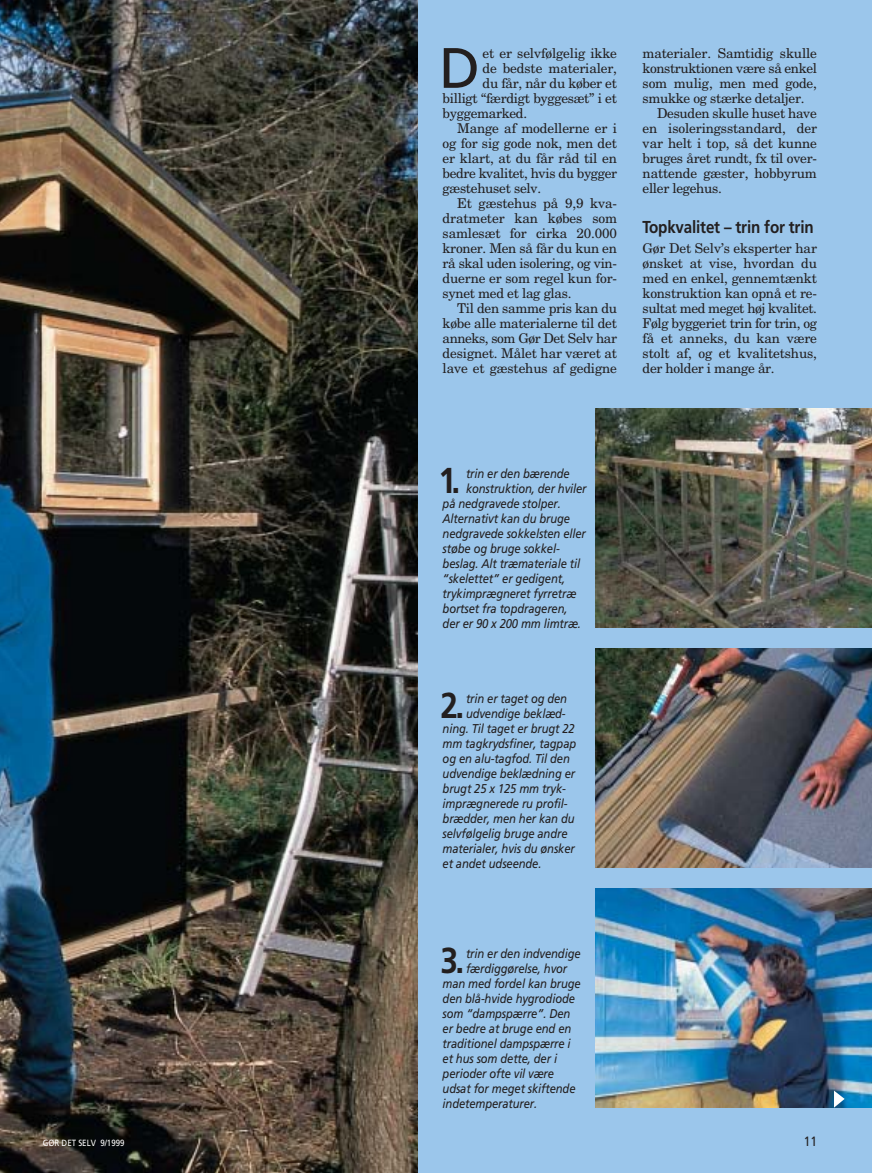
<style>
.page{position:relative;width:872px;height:1173px;background:#fff}
.page>*{position:absolute;margin:0;border:0;box-sizing:border-box;transform-origin:0 0}
.t1{font:56.85px "Frutiger";color:#231f1f}
.t2{font:700 36px "Frutiger";color:#231f1f;scale:.88 1}
.t3{font:700 17.25px "Frutiger";letter-spacing:-.01em;color:#231f1f;scale:.88 1}
.t4{font:13.5px/15px "New Century Schlbk";letter-spacing:-.01em;color:#231f1f;text-align:justify}
.t5{font:13.5px "New Century Schlbk";letter-spacing:-.03em;color:#231f1f}
.t6{font:13.5px "New Century Schlbk";letter-spacing:-.035em;color:#231f1f}
.t7{font:13.5px "Frutiger";color:#231f1f;scale:.88 1}
.t8{font:italic 12.75px "Frutiger";letter-spacing:-.01em;color:#231f1f;scale:.88 1}
.t9{font:9px "Frutiger";color:#fff;scale:.88 1}
</style>
<div class="page">
<div style="left:417px;top:0;width:455px;height:1173px;background:#9bc6eb"></div>
<img style="left:0;top:0;width:417px;height:1173px">
<img style="left:595px;top:649px;width:277px;height:219px">
<img style="left:595px;top:408px;width:277px;height:219px">
<img style="left:595px;top:889px;width:277px;height:219px">
<svg style="left:834px;top:1091px;width:10px;height:17px"></svg>
<h1 class="t1" style="left:439px;top:45px;width:43px">D</h1>
<p class="t4" style="left:482px;top:47px;width:136px">et er selvfølgelig ikke</p>
<p class="t4" style="left:482px;top:62px;width:136px">de bedste materialer,</p>
<p class="t4" style="left:482px;top:77px;width:136px">du får, når du køber et</p>
<p class="t4" style="left:442px;top:92px;width:176px">billigt “færdigt byggesæt” i et</p>
<p class="t4" style="left:442px;top:107px;width:86px">byggemarked.</p>
<p class="t4" style="left:457px;top:122px;width:161px">Mange af modellerne er i</p>
<p class="t4" style="left:442px;top:137px;width:176px">og for sig gode nok, men det</p>
<p class="t4" style="left:442px;top:152px;width:176px">er klart, at du får råd til en</p>
<p class="t5" style="left:442px;top:168px;width:176px">bedre kvalitet, hvis du bygger</p>
<p class="t4" style="left:442px;top:182px;width:100px">gæstehuset selv.</p>
<p class="t4" style="left:457px;top:197px;width:161px">Et gæstehus på 9,9 kva-</p>
<p class="t4" style="left:442px;top:212px;width:176px">dratmeter kan købes som</p>
<p class="t4" style="left:442px;top:227px;width:176px">samlesæt for cirka 20.000</p>
<p class="t4" style="left:442px;top:242px;width:176px">kroner. Men så får du kun en</p>
<p class="t4" style="left:442px;top:257px;width:176px">rå skal uden isolering, og vin-</p>
<p class="t4" style="left:442px;top:272px;width:176px">duerne er som regel kun for-</p>
<p class="t4" style="left:442px;top:287px;width:130px">synet med et lag glas.</p>
<p class="t4" style="left:457px;top:302px;width:161px">Til den samme pris kan du</p>
<p class="t4" style="left:442px;top:317px;width:176px">købe alle materialerne til det</p>
<p class="t6" style="left:442px;top:333px;width:176px">anneks, som Gør Det Selv har</p>
<p class="t4" style="left:442px;top:347px;width:176px">designet. Målet har været at</p>
<p class="t4" style="left:442px;top:362px;width:176px">lave et gæstehus af gedigne</p>
<p class="t4" style="left:642px;top:47px;width:176px">materialer. Samtidig skulle</p>
<p class="t5" style="left:642px;top:63px;width:176px">konstruktionen være så enkel</p>
<p class="t4" style="left:642px;top:77px;width:176px">som mulig, men med gode,</p>
<p class="t4" style="left:642px;top:92px;width:163px">smukke og stærke detaljer.</p>
<p class="t4" style="left:657px;top:107px;width:161px">Desuden skulle huset have</p>
<p class="t4" style="left:642px;top:122px;width:176px">en isoleringsstandard, der</p>
<p class="t4" style="left:642px;top:137px;width:176px">var helt i top, så det kunne</p>
<p class="t4" style="left:642px;top:152px;width:176px">bruges året rundt, fx til over-</p>
<p class="t4" style="left:642px;top:167px;width:176px">nattende gæster, hobbyrum</p>
<p class="t4" style="left:642px;top:182px;width:81px">eller legehus.</p>
<p class="t3" style="left:642px;top:220px;width:196px">Topkvalitet – trin for trin</p>
<p class="t4" style="left:642px;top:242px;width:176px">Gør Det Selv’s eksperter har ønsket at vise, hvordan du med en enkel, gennemtænkt konstruktion kan opnå et re&shy;sultat med meget høj kvalitet.<br>Følg byggeriet trin for trin, og få et anneks, du kan være stolt af, og et kvalitetshus, der holder i mange år.</p>
<h2 class="t2" style="left:438px;top:466px;width:27px">1.</h2>
<p class="t8" style="left:466px;top:468px;width:119px">trin er den bærende</p>
<p class="t8" style="left:466px;top:483px;width:139px">konstruktion, der hviler</p>
<p class="t8" style="left:442px;top:498px;width:136px">på nedgravede stolper.</p>
<p class="t8" style="left:442px;top:513px;width:146px">Alternativt kan du bruge</p>
<p class="t8" style="left:442px;top:528px;width:164px">nedgravede sokkelsten eller</p>
<p class="t8" style="left:442px;top:543px;width:135px">støbe og bruge sokkel-</p>
<p class="t8" style="left:442px;top:558px;width:158px">beslag. Alt træmateriale til</p>
<p class="t8" style="left:442px;top:573px;width:141px">“skelettet” er gedigent,</p>
<p class="t8" style="left:442px;top:588px;width:153px">trykimprægneret fyrretræ</p>
<p class="t8" style="left:442px;top:603px;width:143px">bortset fra topdrageren,</p>
<p class="t8" style="left:442px;top:618px;width:159px">der er 90 x 200 mm limtræ.</p>
<h2 class="t2" style="left:440px;top:691px;width:29px">2.</h2>
<p class="t8" style="left:466px;top:693px;width:116px">trin er taget og den</p>
<p class="t8" style="left:466px;top:708px;width:115px">udvendige beklæd-</p>
<p class="t8" style="left:442px;top:723px;width:152px">ning. Til taget er brugt 22</p>
<p class="t8" style="left:442px;top:738px;width:153px">mm tagkrydsfiner, tagpap</p>
<p class="t8" style="left:442px;top:753px;width:146px">og en alu-tagfod. Til den</p>
<p class="t8" style="left:442px;top:768px;width:152px">udvendige beklædning er</p>
<p class="t8" style="left:442px;top:783px;width:141px">brugt 25 x 125 mm tryk-</p>
<p class="t8" style="left:442px;top:798px;width:144px">imprægnerede ru profil-</p>
<p class="t8" style="left:442px;top:813px;width:151px">brædder, men her kan du</p>
<p class="t8" style="left:442px;top:828px;width:143px">selvfølgelig bruge andre</p>
<p class="t8" style="left:442px;top:843px;width:152px">materialer, hvis du ønsker</p>
<p class="t8" style="left:442px;top:858px;width:114px">et andet udseende.</p>
<h2 class="t2" style="left:440px;top:946px;width:29px">3.</h2>
<p class="t8" style="left:466px;top:948px;width:132px">trin er den indvendige</p>
<p class="t8" style="left:466px;top:963px;width:117px">færdiggørelse, hvor</p>
<p class="t8" style="left:442px;top:978px;width:158px">man med fordel kan bruge</p>
<p class="t8" style="left:442px;top:993px;width:152px">den blå-hvide hygrodiode</p>
<p class="t8" style="left:442px;top:1008px;width:147px">som “dampspærre”. Den</p>
<p class="t8" style="left:442px;top:1023px;width:148px">er bedre at bruge end en</p>
<p class="t8" style="left:442px;top:1038px;width:147px">traditionel dampspærre i</p>
<p class="t8" style="left:442px;top:1053px;width:132px">et hus som dette, der i</p>
<p class="t8" style="left:442px;top:1068px;width:128px">perioder ofte vil være</p>
<p class="t8" style="left:442px;top:1083px;width:153px">udsat for meget skiftende</p>
<p class="t8" style="left:442px;top:1098px;width:109px">indetemperaturer.</p>
<p class="t9" style="left:43px;top:1140px;width:95px">GØR DET SELV 9/1999</p>
<p class="t7" style="left:804px;top:1136px;width:16px">11</p>
</div>
